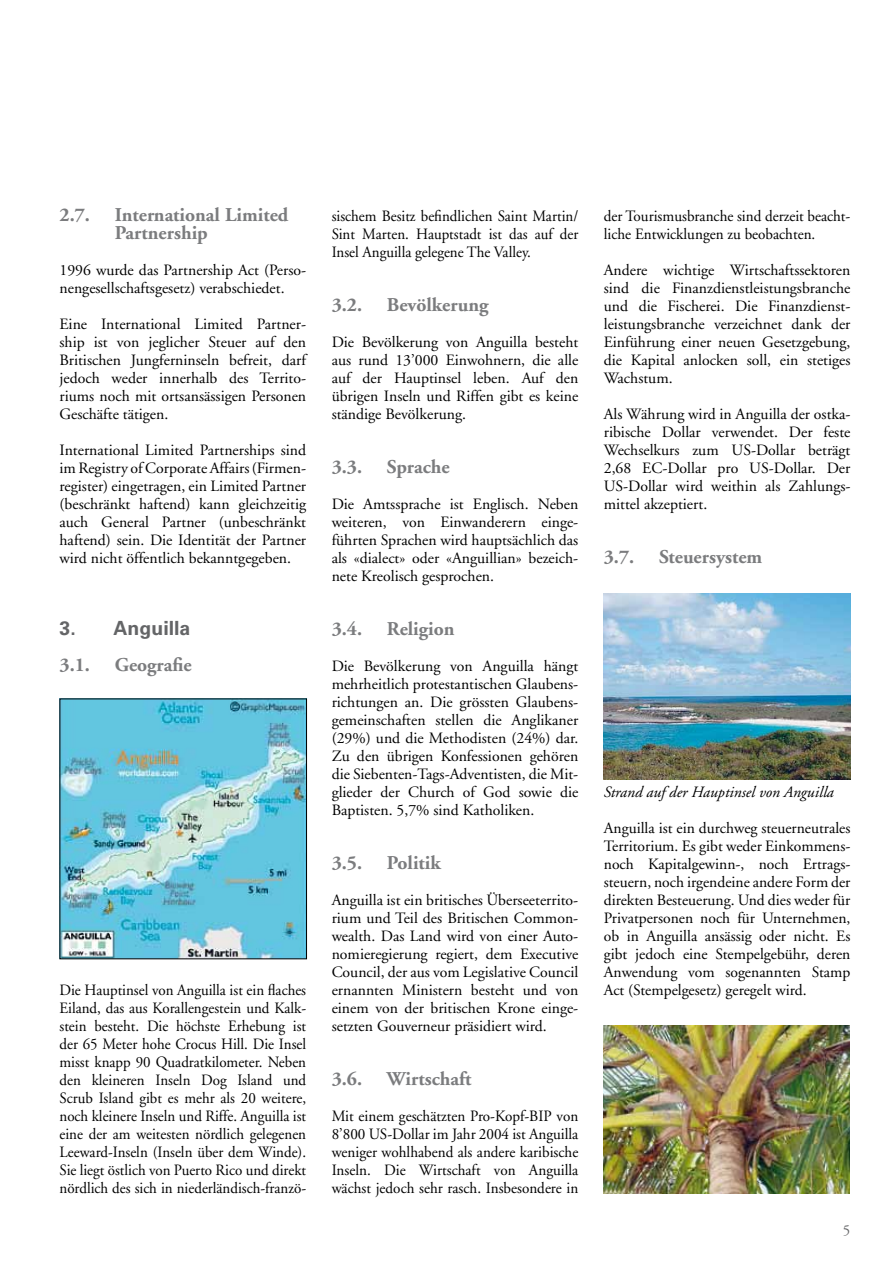
<style>
.page{position:relative;width:893px;height:1263px;background:#fff}
.page>*{position:absolute;margin:0;border:0;box-sizing:border-box;transform-origin:0 0}
.t1{font:700 19.5px/18px "Adobe Garamond";color:#7b7c7e}
.t2{font:700 19.5px "Univers";color:#646567}
.t3{font:15.75px/18px "Adobe Garamond";color:#000;text-align:justify}
.t4{font:15.75px/18px "Adobe Garamond";color:#000;text-align:justify;scale:.95 1}
.t5{font:15.75px/18px "Adobe Garamond";color:#000;text-align:justify;scale:.96 1}
.t6{font:italic 15.75px "Adobe Garamond";color:#000}
.t7{font:15px "Adobe Garamond";color:#646567}
</style>
<div class="page">
<img style="left:62px;top:700px;width:243px;height:257px">
<img style="left:604px;top:593px;width:246px;height:186px">
<img style="left:603px;top:1025px;width:247px;height:168px">
<p class="t1" style="left:60px;top:206px;width:32px">2.7.</p>
<p class="t1" style="left:115px;top:206px;width:175px">International Limited<br>Partnership</p>
<p class="t3" style="left:60px;top:262px;width:248px">1996 wurde das Partnership Act (Perso&shy;nengesellschaftsgesetz) verabschiedet.</p>
<p class="t3" style="left:60px;top:316px;width:248px">Eine International Limited Partner&shy;ship ist von jeglicher Steuer auf den Britischen Jungferninseln befreit, darf jedoch weder innerhalb des Territo&shy;riums noch mit ortsansässigen Personen Geschäfte tätigen.</p>
<p class="t3" style="left:60px;top:442px;width:248px">International Limited Partnerships sind im Registry of Corporate Affairs (Firmen&shy;register) eingetragen, ein Limited Partner (beschränkt haftend) kann gleichzeitig auch General Partner (unbeschränkt haftend) sein. Die Identität der Partner wird nicht öffentlich bekanntgegeben.</p>
<p class="t2" style="left:60px;top:617px;width:132px">3. Anguilla</p>
<p class="t1" style="left:60px;top:656px;width:32px">3.1.</p>
<p class="t1" style="left:115px;top:656px;width:78px">Geografie</p>
<p class="t4" style="left:60px;top:982px;width:261px">Die Hauptinsel von Anguilla ist ein flaches Eiland, das aus Korallengestein und Kalk&shy;stein besteht. Die höchste Erhebung ist der 65 Meter hohe Crocus Hill. Die Insel misst knapp 90 Quadratkilometer. Neben den kleineren Inseln Dog Island und Scrub Island gibt es mehr als 20 weitere, noch kleinere Inseln und Riffe. Anguilla ist eine der am weitesten nördlich gelegenen Leeward-Inseln (Inseln über dem Winde).<br>Sie liegt östlich von Puerto Rico und direkt nördlich des sich in niederländisch-franzö-</p>
<p class="t4" style="left:332px;top:208px;width:261px">sischem Besitz befindlichen Saint Martin/ Sint Marten. Hauptstadt ist das auf der Insel Anguilla gelegene The Valley.</p>
<p class="t1" style="left:332px;top:296px;width:32px">3.2.</p>
<p class="t1" style="left:387px;top:296px;width:103px">Bevölkerung</p>
<p class="t3" style="left:332px;top:334px;width:248px">Die Bevölkerung von Anguilla besteht aus rund 13’000 Einwohnern, die alle auf der Hauptinsel leben. Auf den übrigen Inseln und Riffen gibt es keine ständige Bevölkerung.</p>
<p class="t1" style="left:332px;top:458px;width:32px">3.3.</p>
<p class="t1" style="left:387px;top:458px;width:64px">Sprache</p>
<p class="t3" style="left:332px;top:496px;width:248px">Die Amtssprache ist Englisch. Neben weiteren, von Einwanderern einge&shy;führten Sprachen wird hauptsächlich das als «dialect» oder «Anguillian» bezeich&shy;nete Kreolisch gesprochen.</p>
<p class="t1" style="left:332px;top:620px;width:32px">3.4.</p>
<p class="t1" style="left:387px;top:620px;width:69px">Religion</p>
<p class="t3" style="left:332px;top:658px;width:248px">Die Bevölkerung von Anguilla hängt mehrheitlich protestantischen Glaubens&shy;richtungen an. Die grössten Glaubens&shy;gemeinschaften stellen die Anglikaner (29%) und die Methodisten (24%) dar.<br>Zu den übrigen Konfessionen gehören die Siebenten-Tags-Adventisten, die Mit&shy;glieder der Church of God sowie die Baptisten. 5,7% sind Katholiken.</p>
<p class="t1" style="left:332px;top:854px;width:32px">3.5.</p>
<p class="t1" style="left:387px;top:854px;width:55px">Politik</p>
<p class="t3" style="left:332px;top:892px;width:248px">Anguilla ist ein britisches Überseeterrito&shy;rium und Teil des Britischen Common&shy;wealth. Das Land wird von einer Auto&shy;nomieregierung regiert, dem Executive Council, der aus vom Legislative Council ernannten Ministern besteht und von einem von der britischen Krone einge&shy;setzten Gouverneur präsidiert wird.</p>
<p class="t1" style="left:332px;top:1070px;width:32px">3.6.</p>
<p class="t1" style="left:387px;top:1070px;width:86px">Wirtschaft</p>
<p class="t5" style="left:332px;top:1108px;width:258px">Mit einem geschätzten Pro-Kopf-BIP von 8’800 US-Dollar im Jahr 2004 ist Anguilla weniger wohlhabend als andere karibische Inseln. Die Wirtschaft von Anguilla wächst jedoch sehr rasch. Insbesondere in</p>
<p class="t5" style="left:604px;top:208px;width:258px">der Tourismusbranche sind derzeit beacht&shy;liche Entwicklungen zu beobachten.</p>
<p class="t3" style="left:604px;top:262px;width:248px">Andere wichtige Wirtschaftssektoren sind die Finanzdienstleistungsbranche und die Fischerei. Die Finanzdienst&shy;leistungsbranche verzeichnet dank der Einführung einer neuen Gesetzgebung, die Kapital anlocken soll, ein stetiges Wachstum.</p>
<p class="t3" style="left:604px;top:406px;width:248px">Als Währung wird in Anguilla der ostka&shy;ribische Dollar verwendet. Der feste Wechselkurs zum US-Dollar beträgt 2,68 EC-Dollar pro US-Dollar. Der US-Dollar wird weithin als Zahlungs&shy;mittel akzeptiert.</p>
<p class="t1" style="left:604px;top:548px;width:32px">3.7.</p>
<p class="t1" style="left:659px;top:548px;width:105px">Steuersystem</p>
<p class="t6" style="left:603px;top:784px;width:232px">Strand auf der Hauptinsel von Anguilla</p>
<p class="t3" style="left:604px;top:820px;width:248px">Anguilla ist ein durchweg steuerneutrales Territorium. Es gibt weder Einkommens&shy;noch Kapitalgewinn-, noch Ertrags&shy;steuern, noch irgendeine andere Form der direkten Besteuerung. Und dies weder für Privatpersonen noch für Unternehmen, ob in Anguilla ansässig oder nicht. Es gibt jedoch eine Stempelgebühr, deren Anwendung vom sogenannten Stamp Act (Stempelgesetz) geregelt wird.</p>
<p class="t7" style="left:843px;top:1222px;width:9px">5</p>
</div>
